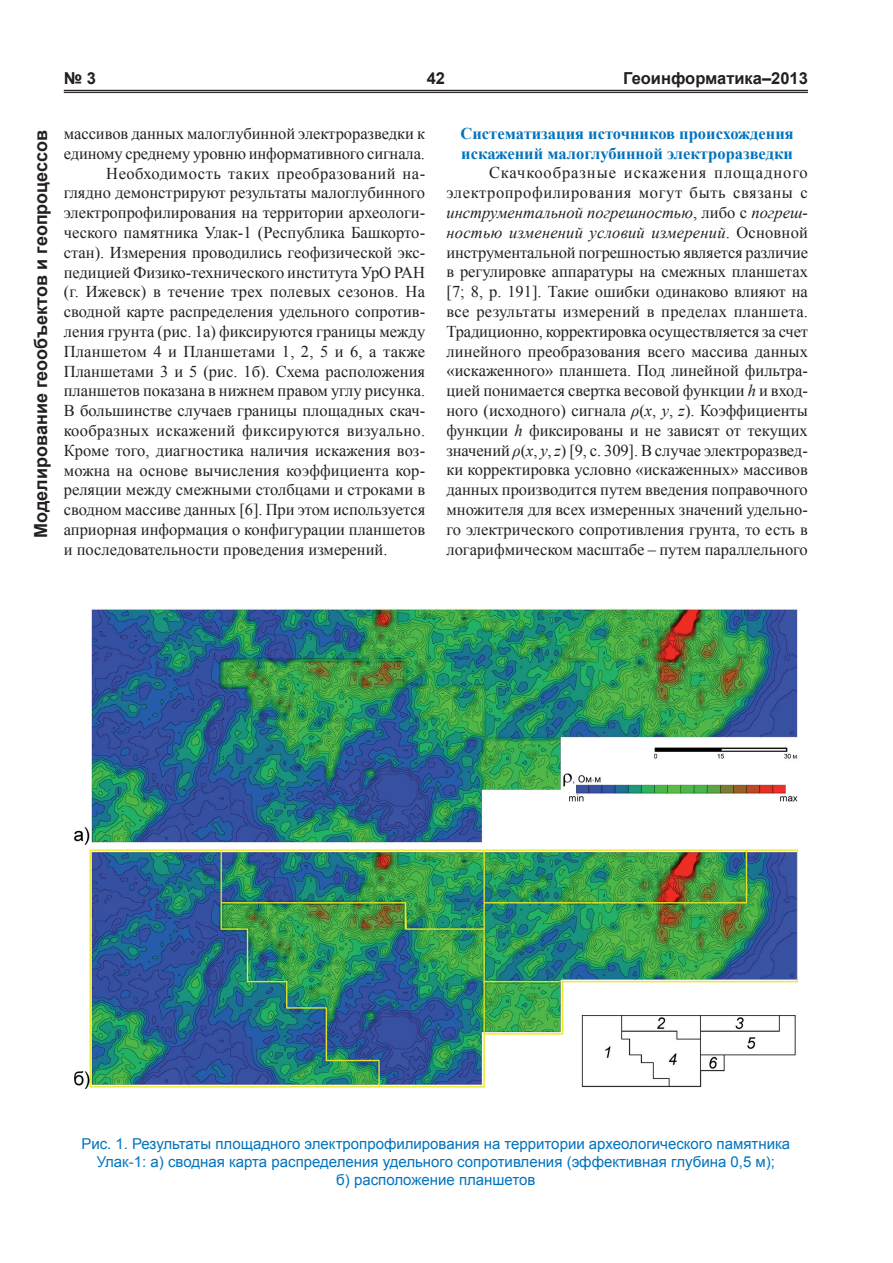
<style>
.page{position:relative;width:893px;height:1263px;background:#fff}
.page>*{position:absolute;margin:0;border:0;box-sizing:border-box;transform-origin:0 0}
.t1{font:700 18px "Arial";color:#231f20}
.t2{font:16.5px/19.8px "Times New Roman";color:#231f20;text-align:justify}
.t3{font:16.5px "Times New Roman";letter-spacing:.02em;color:#231f20}
.t4{font:700 16.5px/19.8px "Times New Roman";color:#0073bd}
.t5{font:16.5px "Times New Roman";letter-spacing:.03em;color:#231f20}
.t6{font:700 16.5px "Arial";color:#231f20}
.t7{font:15px/18px "Arial";color:#0073bd;text-align:center}
.s1{font-style:italic}
</style>
<div class="page">
<hr style="left:64px;top:90px;width:744px;height:1px;background:#231f20">
<hr style="left:64px;top:92px;width:744px;height:1px;background:#231f20">
<img style="left:74px;top:609px;width:723px;height:480px">
<p class="t1" style="left:29px;top:538px;width:409px;rotate:-90deg">Моделирование геообъектов и геопроцессов</p>
<p class="t6" style="left:64px;top:68px;width:34px">№ 3</p>
<p class="t6" style="left:427px;top:68px;width:20px">42</p>
<p class="t6" style="left:623px;top:68px;width:186px">Геоинформатика–2013</p>
<p class="t2" style="left:64px;top:123px;width:363px">массивов данных малоглубинной электроразведки к</p>
<p class="t2" style="left:64px;top:143px;width:363px">единому среднему уровню информативного сигнала.</p>
<p class="t5" style="left:106px;top:162px;width:320px">Необходимость таких преобразований на-</p>
<p class="t2" style="left:64px;top:183px;width:363px">глядно демонстрируют результаты малоглубинного</p>
<p class="t2" style="left:64px;top:203px;width:363px">электропрофилирования на территории археологи-</p>
<p class="t2" style="left:64px;top:222px;width:363px">ческого памятника Улак-1 (Республика Башкорто-</p>
<p class="t2" style="left:64px;top:242px;width:363px">стан). Измерения проводились геофизической экс-</p>
<p class="t2" style="left:64px;top:262px;width:363px">педицией Физико-технического института УрО РАН</p>
<p class="t3" style="left:64px;top:281px;width:363px">(г. Ижевск) в течение трех полевых сезонов. На</p>
<p class="t2" style="left:64px;top:302px;width:363px">сводной карте распределения удельного сопротив-</p>
<p class="t2" style="left:64px;top:321px;width:363px">ления грунта (рис. 1а) фиксируются границы между</p>
<p class="t2" style="left:64px;top:341px;width:363px">Планшетом 4 и Планшетами 1, 2, 5 и 6, а также</p>
<p class="t2" style="left:64px;top:361px;width:363px">Планшетами 3 и 5 (рис. 1б). Схема расположения</p>
<p class="t2" style="left:64px;top:381px;width:363px">планшетов показана в нижнем правом углу рисунка.</p>
<p class="t2" style="left:64px;top:401px;width:363px">В большинстве случаев границы площадных скач-</p>
<p class="t3" style="left:64px;top:419px;width:363px">кообразных искажений фиксируются визуально.</p>
<p class="t2" style="left:64px;top:440px;width:363px">Кроме того, диагностика наличия искажения воз-</p>
<p class="t2" style="left:64px;top:460px;width:363px">можна на основе вычисления коэффициента кор-</p>
<p class="t2" style="left:64px;top:480px;width:363px">реляции между смежными столбцами и строками в</p>
<p class="t2" style="left:64px;top:500px;width:363px">сводном массиве данных [6]. При этом используется</p>
<p class="t2" style="left:64px;top:519px;width:363px">априорная информация о конфигурации планшетов</p>
<p class="t2" style="left:64px;top:539px;width:325px">и последовательности проведения измерений.</p>
<p class="t4" style="left:461px;top:123px;width:335px">Систематизация источников происхождения искажений малоглубинной электроразведки</p>
<p class="t2" style="left:446px;top:163px;width:363px;text-indent:43px">Скачкообразные искажения площадного электропрофилирования могут быть связаны с <span class="s1">инструментальной погрешностью</span>, либо с <span class="s1">погреш&shy;ностью изменений условий измерений</span>. Основной инструментальной погрешностью является различие в регулировке аппаратуры на смежных планшетах [7; 8, p. 191]. Такие ошибки одинаково влияют на все результаты измерений в пределах планшета.<br>Традиционно, корректировка осуществляется за счет линейного преобразования всего массива данных «искаженного» планшета. Под линейной фильтра&shy;цией понимается свертка весовой функции <span class="s1">h</span> и вход&shy;ного (исходного) сигнала <span class="s1">ρ</span>(<span class="s1">x</span>, <span class="s1">y</span>, <span class="s1">z</span>). Коэффициенты функции <span class="s1">h</span> фиксированы и не зависят от текущих значений <span class="s1">ρ</span>(<span class="s1">x</span>, <span class="s1">y</span>, <span class="s1">z</span>) [9, с. 309]. В случае электроразвед&shy;ки корректировка условно «искаженных» массивов данных производится путем введения поправочного множителя для всех измеренных значений удельно&shy;го электрического сопротивления грунта, то есть в логарифмическом масштабе – путем параллельного</p>
<p class="t7" style="left:81px;top:1135px;width:710px">Рис. 1. Результаты площадного электропрофилирования на территории археологического памятника<br>Улак-1: а) сводная карта распределения удельного сопротивления (эффективная глубина 0,5 м);<br>б) расположение планшетов</p>
</div>
